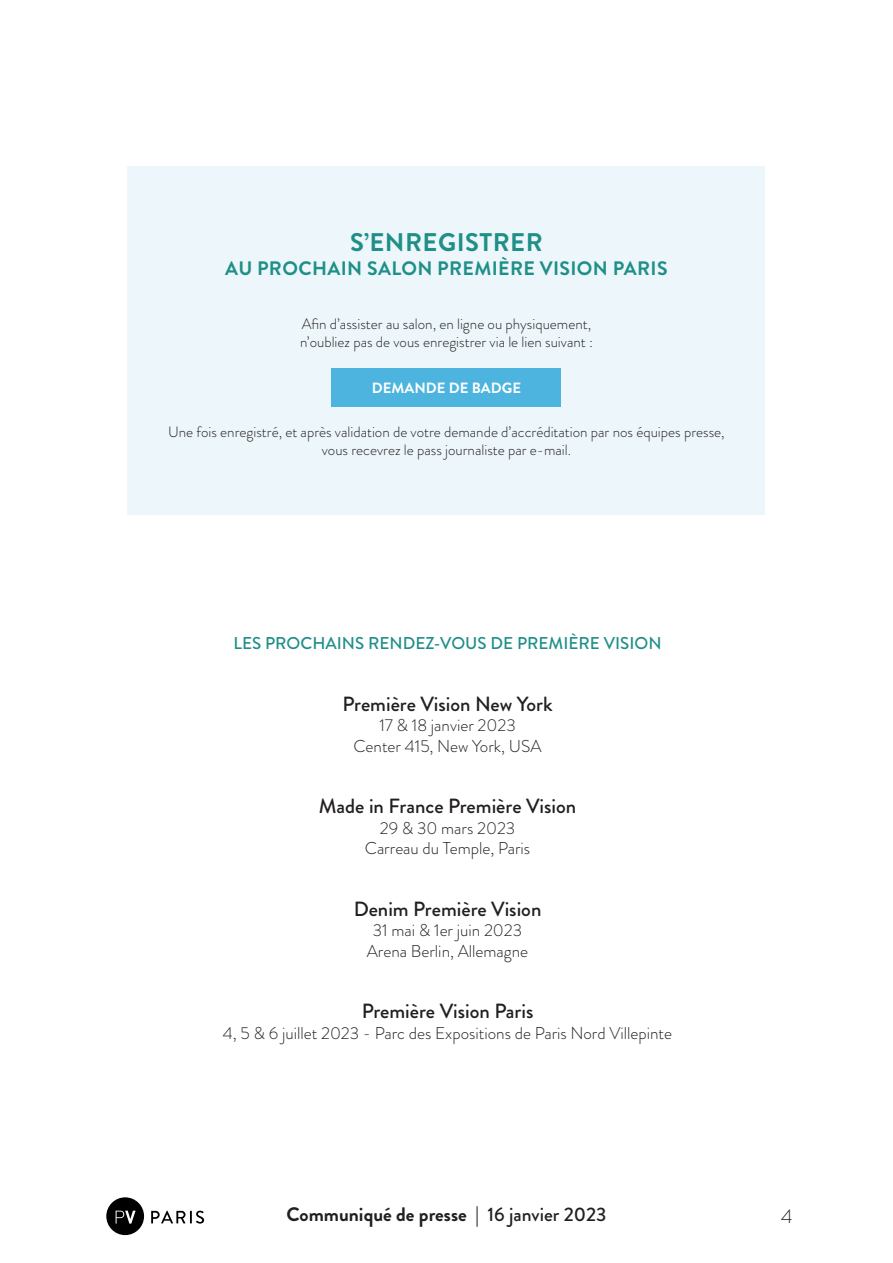
<style>
.page{position:relative;width:893px;height:1263px;background:#fff}
.page>*{position:absolute;margin:0;border:0;box-sizing:border-box;transform-origin:0 0}
.t1{font:700 25.5px "Brandon Grotesque";letter-spacing:.02em;color:#1f8f88}
.PUCE_1{font:500 20.55px "Brandon Grotesque";color:#231f20}
.t2{font:700 19.5px "Brandon Grotesque";letter-spacing:.02em;color:#1f8f88}
.t3{font:700 19.5px "Brandon Grotesque";color:#231f20}
.t4{font:300 19.5px "Brandon Grotesque";color:#231f20}
.PUCE_1-2{font:300 17.1px "Brandon Grotesque";color:#231f20}
.PUCE_1-3{font:500 17.1px "Brandon Grotesque";color:#1f8f88}
.t5{font:300 15px/18px "Brandon Grotesque";color:#231f20;text-align:center}
.t6{font:700 14.85px "Brandon Grotesque";color:#fff}
.s1{font-weight:500}
</style>
<div class="page">
<svg style="left:151px;top:1211px;width:53px;height:12px"></svg>
<div style="left:106px;top:1197px;width:38px;height:38px;background:#000001;border-radius:50%"></div>
<svg style="left:116px;top:1210px;width:20px;height:13px"></svg>
<div style="left:128px;top:166px;width:637px;height:348px;background:#edf7fb"></div>
<div style="left:332px;top:368px;width:229px;height:38px;background:#4cb4df"></div>
<p class="t1" style="left:350px;top:225px;width:194px">S’ENREGISTRER</p>
<p class="t2" style="left:225px;top:255px;width:444px">AU PROCHAIN SALON PREMIÈRE VISION PARIS</p>
<p class="t5" style="left:302px;top:315px;width:291px">Afin d’assister au salon, en ligne ou physiquement,</p>
<p class="t5" style="left:300px;top:333px;width:294px">n’oubliez pas de vous enregistrer via le lien suivant :</p>
<p class="t6" style="left:372px;top:377px;width:151px">DEMANDE DE BADGE</p>
<p class="t5" style="left:168px;top:423px;width:558px">Une fois enregistré, et après validation de votre demande d’accréditation par nos équipes presse, vous recevrez le pass journaliste par e-mail.</p>
<p class="PUCE_1-3" style="left:234px;top:631px;width:430px">LES PROCHAINS RENDEZ-VOUS DE PREMIÈRE VISION</p>
<p class="PUCE_1" style="left:342px;top:689px;width:212px">Première Vision New York</p>
<p class="PUCE_1-2" style="left:379px;top:714px;width:138px">17 &amp; 18 janvier 2023</p>
<p class="PUCE_1-2" style="left:353px;top:734px;width:190px">Center 415, New York, USA</p>
<p class="PUCE_1" style="left:319px;top:792px;width:259px">Made in France Première Vision</p>
<p class="PUCE_1-2" style="left:380px;top:816px;width:137px">29 &amp; 30 mars 2023</p>
<p class="PUCE_1-2" style="left:365px;top:837px;width:167px">Carreau du Temple, Paris</p>
<p class="PUCE_1" style="left:354px;top:894px;width:189px">Denim Première Vision</p>
<p class="PUCE_1-2" style="left:373px;top:919px;width:151px">31 mai &amp; 1er juin 2023</p>
<p class="PUCE_1-2" style="left:367px;top:939px;width:163px">Arena Berlin, Allemagne</p>
<p class="PUCE_1" style="left:362px;top:997px;width:173px">Première Vision Paris</p>
<p class="PUCE_1-2" style="left:223px;top:1021px;width:451px">4, 5 &amp; 6 juillet 2023 - Parc des Expositions de Paris Nord Villepinte</p>
<h3 class="t3" style="left:286px;top:1200px;width:321px">Communiqué de presse | <span class="s1">16 janvier 2023</span></h3>
<h3 class="t4" style="left:781px;top:1203px;width:13px">4</h3>
</div>
